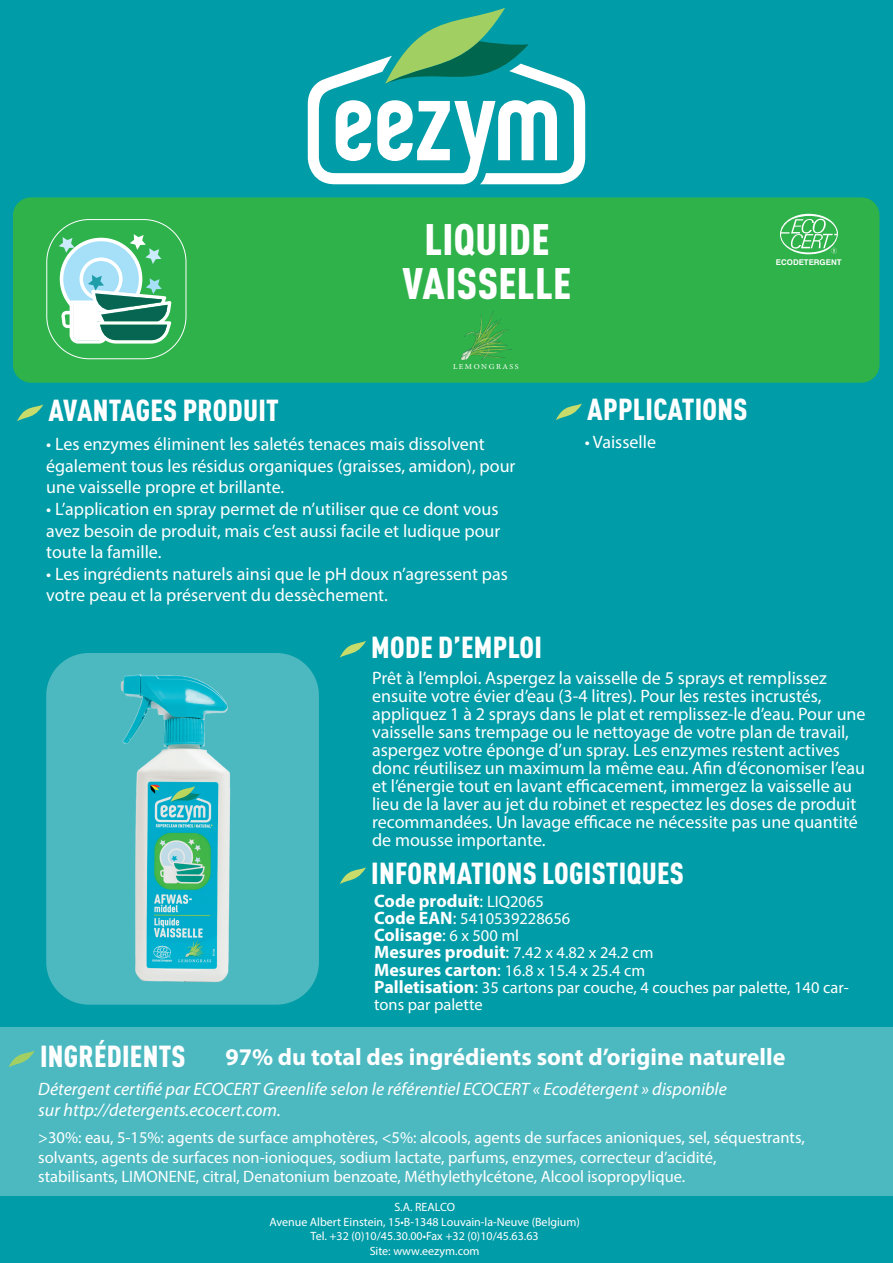
<style>
.page{position:relative;width:893px;height:1263px;background:#009ca7}
.page>*{position:absolute;margin:0;border:0;box-sizing:border-box;transform-origin:0 0}
.t1{font:900 condensed 43.5px/43.5px "DIN Pro";letter-spacing:.01em;color:#fff;text-align:center}
.t2{font:900 condensed 30px "DIN Pro";letter-spacing:.01em;color:#fff}
.t3{font:700 24px "Myriad Pro";color:#fff}
.t4{font:18px/18px "Myriad Pro";color:#fff}
.t5{font:italic 18px/21.6px "Myriad Pro";color:#fff}
.t6{font:700 18px "Myriad Pro";color:#fff}
.t7{font:16.5px/17.2px "Myriad Pro";color:#fff}
.t8{font:12px/14.4px "Myriad Pro";color:#fff;text-align:center}
.t9{font:700 7.8px "Helvetica";color:#fff}
.t10{font:7.65px "Minion Pro";letter-spacing:.185em;color:#fff;scale:1.06 1}
.s1{font-weight:400}
.s2{font-weight:400;font-size:16.5px}
.s3{font-weight:700;font-size:18px}
.s4{font-size:18px}
</style>
<div class="page">
<svg style="left:308px;top:8px;width:277px;height:176px"></svg>
<div style="left:46px;top:653px;width:273px;height:352px;background:#4cb9c1;border-radius:43px"></div>
<div style="left:0;top:1027px;width:893px;height:169px;background:#4cb9c1"></div>
<svg style="left:340px;top:867px;width:26px;height:17px"></svg>
<svg style="left:9px;top:1051px;width:26px;height:16px"></svg>
<svg style="left:17px;top:405px;width:26px;height:16px"></svg>
<svg style="left:556px;top:403px;width:26px;height:17px"></svg>
<svg style="left:340px;top:641px;width:26px;height:17px"></svg>
<div style="left:13px;top:197px;width:866px;height:186px;background:#30b24b;border-radius:18px"></div>
<div style="left:47px;top:219px;width:139px;height:140px;border:1px solid #fff;border-radius:42px"></div>
<svg style="left:59px;top:234px;width:112px;height:110px"></svg>
<svg style="left:460px;top:311px;width:52px;height:49px"></svg>
<svg style="left:780px;top:214px;width:58px;height:40px"></svg>
<img style="left:54px;top:653px;width:256px;height:352px">
<h1 class="t1" style="left:402px;top:214px;width:170px">LIQUIDE<br>VAISSELLE</h1>
<p class="t10" style="left:453px;top:361px;width:63px">LEMONGRASS</p>
<h2 class="t2" style="left:49px;top:387px;width:232px">AVANTAGES PRODUIT</h2>
<h2 class="t2" style="left:587px;top:386px;width:162px">APPLICATIONS</h2>
<p class="t4" style="left:46px;top:435px;width:440px">• Les enzymes éliminent les saletés tenaces mais dissolvent</p>
<p class="t4" style="left:585px;top:433px;width:73px">• Vaisselle</p>
<p class="t4" style="left:46px;top:455px;width:471px;line-height:21.6px">également tous les résidus organiques (graisses, amidon), pour une vaisselle propre et brillante.</p>
<p class="t4" style="left:46px;top:498px;width:456px;line-height:21.6px;text-align:justify">• L’application en spray permet de n’utiliser que ce dont vous avez besoin de produit, mais c’est aussi facile et ludique pour toute la famille.</p>
<p class="t4" style="left:46px;top:563px;width:463px;line-height:21.6px">• Les ingrédients naturels ainsi que le pH doux n’agressent pas votre peau et la préservent du dessèchement.</p>
<h2 class="t2" style="left:371px;top:624px;width:172px">MODE D’EMPLOI</h2>
<p class="t9" style="left:776px;top:257px;width:67px">ECODETERGENT</p>
<p class="t4" style="left:372px;top:669px;width:495px">Prêt à l’emploi. Aspergez la vaisselle de 5 sprays et remplissez ensuite votre évier d’eau (3-4 litres). Pour les restes incrustés, appliquez 1 à 2 sprays dans le plat et remplissez-le d’eau. Pour une vaisselle sans trempage ou le nettoyage de votre plan de travail, aspergez votre éponge d’un spray. Les enzymes restent actives donc réutilisez un maximum la même eau. Afin d’économiser l’eau et l’énergie tout en lavant efficacement, immergez la vaisselle au lieu de la laver au jet du robinet et respectez les doses de produit recommandées. Un lavage efficace ne nécessite pas une quantité de mousse importante.</p>
<h2 class="t2" style="left:371px;top:850px;width:314px">INFORMATIONS LOGISTIQUES</h2>
<h2 class="t2" style="left:40px;top:1033px;width:147px">INGRÉDIENTS</h2>
<p class="t6" style="left:374px;top:889px;width:171px">Code produit<span class="s1">:</span> <span class="s2">LIQ2065</span></p>
<p class="t7" style="left:374px;top:909px;width:198px"><span class="s3">Code EAN</span><span class="s4">:</span> 5410539228656</p>
<p class="t6" style="left:374px;top:923px;width:146px">Colisage<span class="s1">:</span> <span class="s2">6 x 500 ml</span></p>
<p class="t7" style="left:374px;top:944px;width:476px"><span class="s3">Mesures produit</span><span class="s4">:</span> 7.42 x 4.82 x 24.2 cm<br><span class="s3">Mesures carton</span><span class="s4">:</span> 16.8 x 15.4 x 25.4 cm<br><span class="s3">Palletisation</span><span class="s4">:</span> 35 cartons par couche, 4 couches par palette, 140 car&shy;tons par palette</p>
<h3 class="t3" style="left:225px;top:1041px;width:562px">97% du total des ingrédients sont d’origine naturelle</h3>
<p class="t5" style="left:38px;top:1077px;width:690px">Détergent certifié par ECOCERT Greenlife selon le référentiel ECOCERT « Ecodétergent » disponible sur http://detergents.ecocert.com.</p>
<p class="t7" style="left:38px;top:1127px;width:768px;line-height:19.8px">&gt;30%: eau, 5-15%: agents de surface amphotères, &lt;5%: alcools, agents de surfaces anioniques, sel, séquestrants, solvants, agents de surfaces non-ionioques, sodium lactate, parfums, enzymes, correcteur d’acidité,<br>stabilisants, LIMONENE, citral, Denatonium benzoate, Méthylethylcétone, Alcool isopropylique.</p>
<p class="t8" style="left:269px;top:1200px;width:312px">S.A. REALCO<br>Avenue Albert Einstein, 15•B-1348 Louvain-la-Neuve (Belgium)<br>Tel. +32 (0)10/45.30.00•Fax +32 (0)10/45.63.63<br>Site: www.eezym.com</p>
</div>
